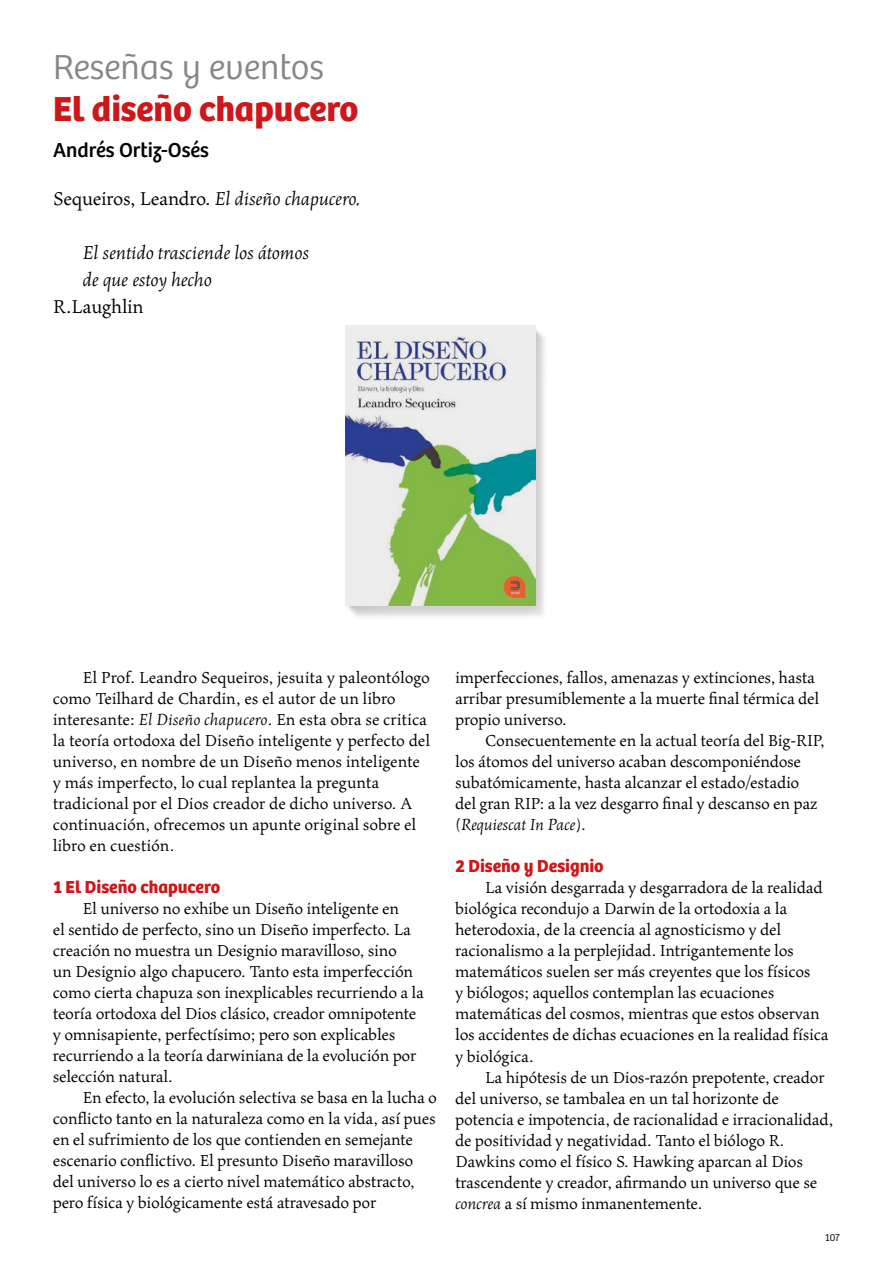
<style>
.page{position:relative;width:893px;height:1263px;background:#fff}
.page>*{position:absolute;margin:0;border:0;box-sizing:border-box;transform-origin:0 0}
.t1{font:700 36px "Bree";color:#cd171a}
.t2{font:300 36px "Bree";color:#878787}
.t3{font:21px "Maiola Pro";color:#000}
.t4{font:italic 21px/27px "Maiola Pro";color:#000}
.t5{font:21px "Bree";color:#000}
.t6{font:18px/21px "Maiola Pro";color:#000}
.t7{font:700 18px "Bree";color:#cd171a}
.t8{font:300 10.5px "Bree";color:#000}
.s1{font-style:italic}
</style>
<div class="page">
<img style="left:345px;top:329px;width:200px;height:288px">
<svg style="left:345px;top:325px;width:191px;height:280px;background:#b3c8b1"></svg>
<h1 class="t2" style="left:53px;top:47px;width:272px">Reseñas y eventos</h1>
<h1 class="t1" style="left:53px;top:87px;width:307px">El diseño chapucero</h1>
<p class="t5" style="left:53px;top:138px;width:157px">Andrés Ortiz-Osés</p>
<p class="t3" style="left:53px;top:187px;width:309px">Sequeiros, Leandro. <span class="s1">El diseño chapucero.</span></p>
<p class="t4" style="left:83px;top:240px;width:228px">El sentido trasciende los átomos de que estoy hecho</p>
<p class="t3" style="left:53px;top:295px;width:92px">R.Laughlin</p>
<p class="t6" style="left:53px;top:668px;width:379px;text-indent:30px">El Prof. Leandro Sequeiros, jesuita y paleontólogo como Teilhard de Chardin, es el autor de un libro interesante: <span class="s1">El Diseño chapucero</span>. En esta obra se critica la teoría ortodoxa del Diseño inteligente y perfecto del universo, en nombre de un Diseño menos inteligente y más imperfecto, lo cual replantea la pregunta tradicional por el Dios creador de dicho universo. A continuación, ofrecemos un apunte original sobre el libro en cuestión.</p>
<p class="t7" style="left:53px;top:876px;width:168px">1 El Diseño chapucero</p>
<p class="t6" style="left:53px;top:899px;width:372px;text-indent:30px">El universo no exhibe un Diseño inteligente en<br>el sentido de perfecto, sino un Diseño imperfecto. La creación no muestra un Designio maravilloso, sino<br>un Designio algo chapucero. Tanto esta imperfección como cierta chapuza son inexplicables recurriendo a la teoría ortodoxa del Dios clásico, creador omnipotente y omnisapiente, perfectísimo; pero son explicables recurriendo a la teoría darwiniana de la evolución por selección natural.</p>
<p class="t6" style="left:53px;top:1088px;width:385px;text-indent:30px">En efecto, la evolución selectiva se basa en la lucha o conflicto tanto en la naturaleza como en la vida, así pues en el sufrimiento de los que contienden en semejante escenario conflictivo. El presunto Diseño maravilloso del universo lo es a cierto nivel matemático abstracto, pero física y biológicamente está atravesado por</p>
<p class="t6" style="left:455px;top:668px;width:365px">imperfecciones, fallos, amenazas y extinciones, hasta arribar presumiblemente a la muerte final térmica del propio universo.</p>
<p class="t6" style="left:455px;top:731px;width:371px;text-indent:30px">Consecuentemente en la actual teoría del Big-RIP, los átomos del universo acaban descomponiéndose subatómicamente, hasta alcanzar el estado/estadio<br>del gran RIP: a la vez desgarro final y descanso en paz (<span class="s1">Requiescat In Pace</span>).</p>
<p class="t7" style="left:455px;top:855px;width:150px">2 Diseño y Designio</p>
<p class="t6" style="left:455px;top:878px;width:375px;text-indent:30px">La visión desgarrada y desgarradora de la realidad biológica recondujo a Darwin de la ortodoxia a la heterodoxia, de la creencia al agnosticismo y del racionalismo a la perplejidad. Intrigantemente los matemáticos suelen ser más creyentes que los físicos<br>y biólogos; aquellos contemplan las ecuaciones matemáticas del cosmos, mientras que estos observan los accidentes de dichas ecuaciones en la realidad física y biológica.</p>
<p class="t6" style="left:455px;top:1067px;width:379px;text-indent:30px">La hipótesis de un Dios-razón prepotente, creador del universo, se tambalea en un tal horizonte de potencia e impotencia, de racionalidad e irracionalidad, de positividad y negatividad. Tanto el biólogo R.<br>Dawkins como el físico S. Hawking aparcan al Dios trascendente y creador, afirmando un universo que se <span class="s1">concrea</span> a sí mismo inmanentemente.</p>
<p class="t8" style="left:825px;top:1231px;width:16px">107</p>
</div>
